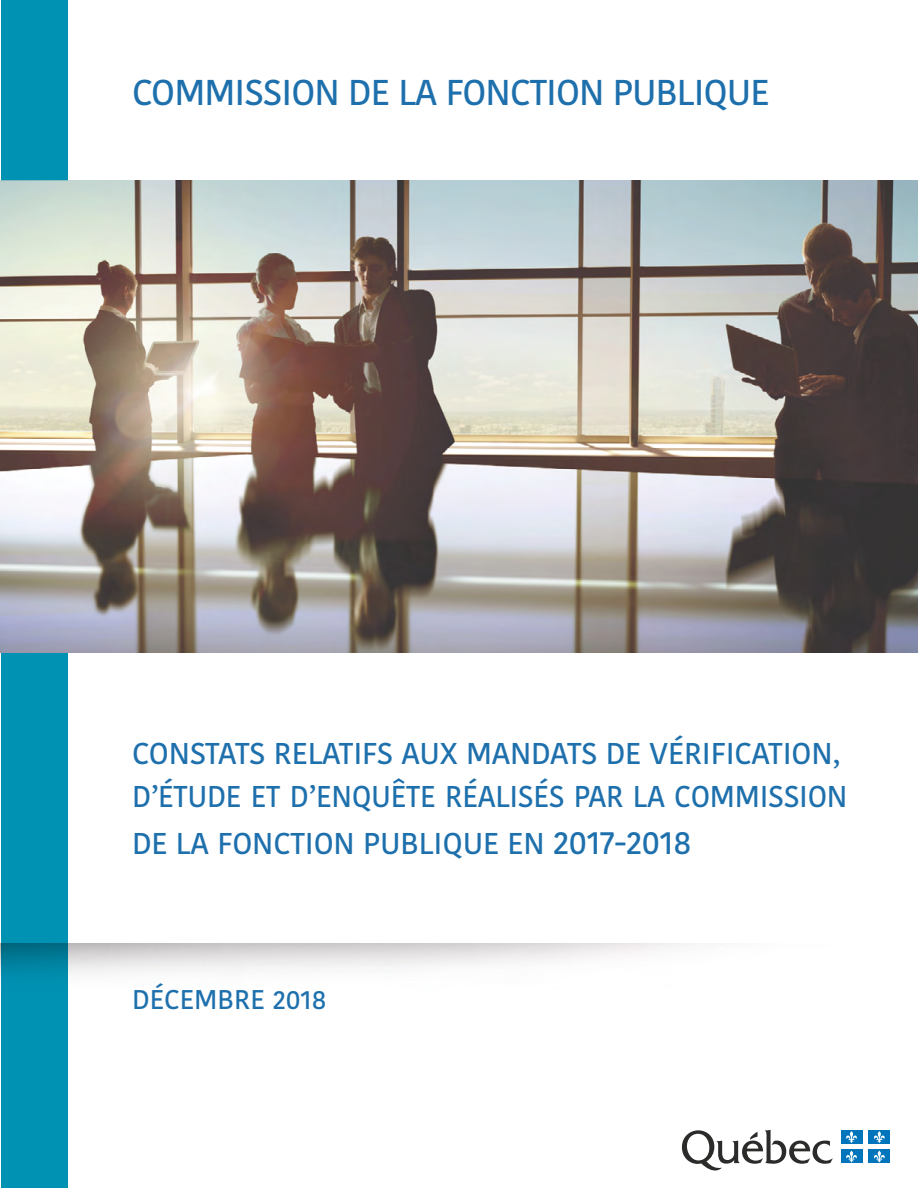
<style>
.page{position:relative;width:918px;height:1188px;background:#fff}
.page>*{position:absolute;margin:0;border:0;box-sizing:border-box;transform-origin:0 0}
.t1{font:600 35.85px "Kohinoor Devanagari";letter-spacing:-.025em;color:#1e70ad}
.t2{font:600 30px/43.5px "Kohinoor Devanagari";letter-spacing:-.01em;color:#1e70ad}
.P-texte-pleine_large{font:600 27px "Kohinoor Devanagari";color:#1e70ad}
.s1{font-size:33px}
</style>
<div class="page">
<svg style="left:682px;top:1130px;width:151px;height:41px"></svg>
<div style="left:841px;top:1130px;width:21px;height:14px;background:#0075bc"></div>
<svg style="left:846px;top:1131px;width:11px;height:12px"></svg>
<div style="left:869px;top:1130px;width:21px;height:14px;background:#0075bc"></div>
<svg style="left:874px;top:1131px;width:11px;height:12px"></svg>
<div style="left:841px;top:1150px;width:21px;height:13px;background:#0075bc"></div>
<svg style="left:846px;top:1151px;width:11px;height:12px"></svg>
<div style="left:869px;top:1150px;width:21px;height:13px;background:#0075bc"></div>
<svg style="left:874px;top:1151px;width:11px;height:12px"></svg>
<img style="left:67px;top:944px;width:620px;height:96px">
<div style="left:1px;top:0;width:66px;height:1188px;background:#0092b3"></div>
<img style="left:0;top:180px;width:918px;height:473px">
<h1 class="t1" style="left:132px;top:72px;width:639px">COMMISSION DE LA FONCTION PUBLIQUE</h1>
<h1 class="t2" style="left:132px;top:732px;width:717px">CONSTATS RELATIFS AUX MANDATS DE VÉRIFICATION,<br>D’ÉTUDE ET D’ENQUÊTE RÉALISÉS PAR LA COMMISSION</h1>
<h1 class="t2" style="left:132px;top:821px;width:561px">DE LA FONCTION PUBLIQUE EN <span class="s1">2017-2018</span></h1>
<p class="P-texte-pleine_large" style="left:132px;top:984px;width:196px">DÉCEMBRE 2018</p>
</div>
